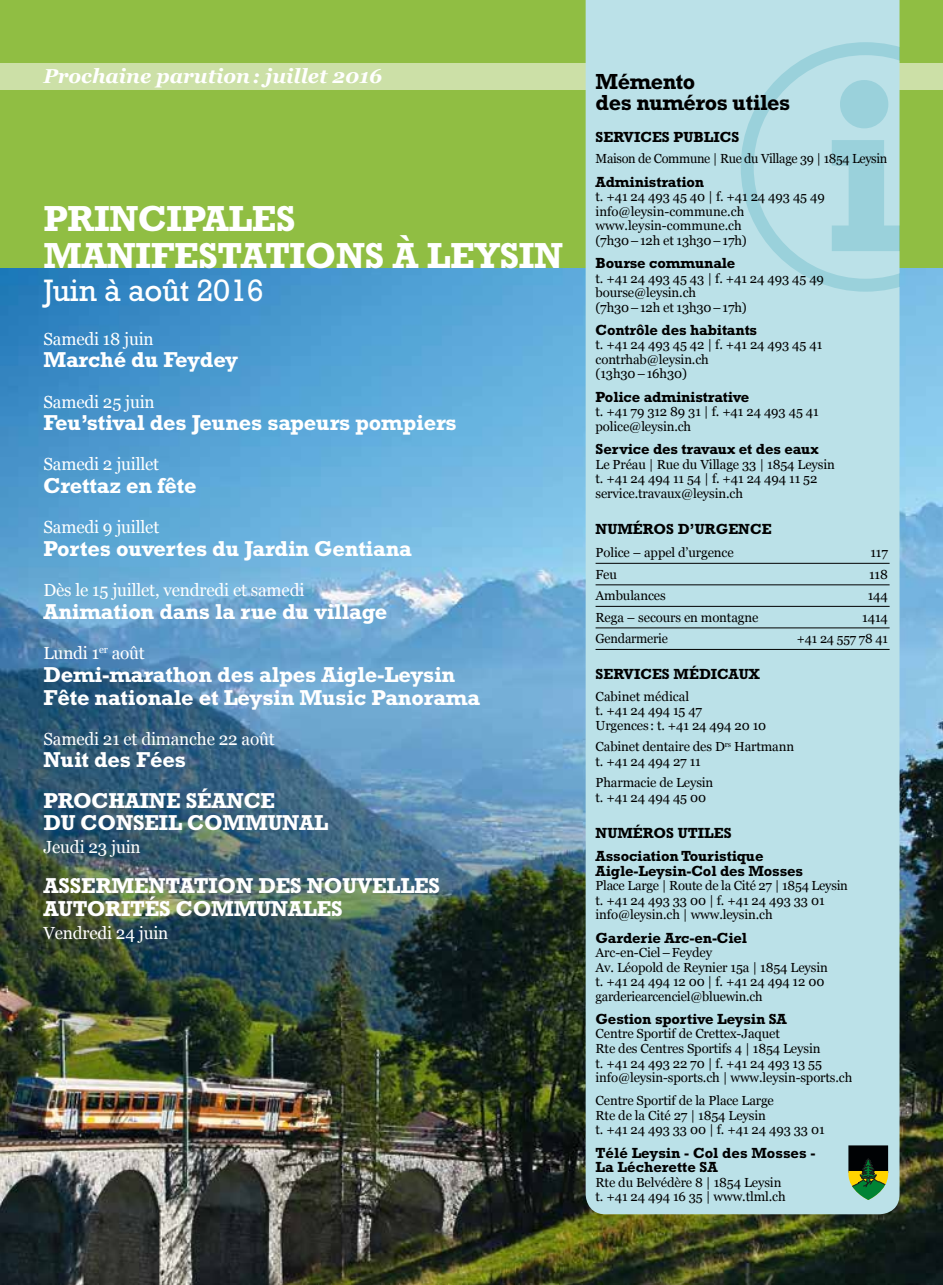
<style>
.page{position:relative;width:943px;height:1285px;background:#fff}
.page>*{position:absolute;margin:0;border:0;box-sizing:border-box;transform-origin:0 0}
.t1{font:700 36.75px/36.8px "Rockwell";letter-spacing:-.01em;color:#fff}
.t2{font:31.5px "Rockwell";letter-spacing:-.01em;color:#fff}
.t3{font:700 22.05px/21px "Rockwell";letter-spacing:-.02em;color:#000}
.t4{font:700 21.88px/22.8px "Rockwell";letter-spacing:-.01em;color:#fff}
.t5{font:italic 700 20.12px "Georgia";color:#fff}
.t6{font:17.5px "Georgia";letter-spacing:-.01em;color:#fff}
.t7{font:700 14.88px/23.3px "Rockwell";letter-spacing:-.01em;color:#000}
.t8{font:13.12px/14.5px "Georgia";letter-spacing:-.01em;color:#000}
</style>
<div class="page">
<img style="left:0;top:268px;width:943px;height:1017px">
<div style="left:0;top:0;width:943px;height:268px;background:#90be43"></div>
<div style="left:0;top:63px;width:943px;height:26px;background:#cce0a7"></div>
<div style="left:585px;top:0;width:314px;height:1214px;background:#bbe1e8"></div>
<svg style="left:740px;top:42px;width:159px;height:250px;background:#b0dbe3"></svg>
<hr style="left:595px;top:563px;width:294px;height:1px;background:#000">
<hr style="left:595px;top:584px;width:294px;height:1px;background:#000">
<hr style="left:595px;top:606px;width:294px;height:1px;background:#000">
<hr style="left:595px;top:628px;width:294px;height:1px;background:#000">
<hr style="left:595px;top:649px;width:294px;height:1px;background:#000">
<svg style="left:848px;top:1145px;width:40px;height:55px;background:#435d32"></svg>
<h3 class="t5" style="left:43px;top:61px;width:340px">Prochaine parution: juillet 2016</h3>
<h3 class="t3" style="left:595px;top:71px;width:196px">Mémento<br>des numéros utiles</h3>
<p class="t7" style="left:595px;top:125px;width:145px">SERVICES PUBLICS</p>
<p class="t8" style="left:595px;top:151px;width:293px">Maison de Commune | Rue du Village 39 | 1854 Leysin</p>
<p class="t7" style="left:595px;top:170px;width:110px">Administration</p>
<p class="t8" style="left:595px;top:189px;width:231px">t. +41 24 493 45 40 | f. +41 24 493 45 49 info@leysin-commune.ch www.leysin-commune.ch<br>(7h30–12h et 13h30–17h)</p>
<p class="t7" style="left:595px;top:251px;width:141px">Bourse communale</p>
<p class="t8" style="left:595px;top:270px;width:230px">t. +41 24 493 45 43 | f. +41 24 493 45 49 bourse@leysin.ch<br>(7h30–12h et 13h30–17h)</p>
<p class="t7" style="left:595px;top:318px;width:163px">Contrôle des habitants</p>
<p class="t8" style="left:595px;top:337px;width:228px">t. +41 24 493 45 42 | f. +41 24 493 45 41 contrhab@leysin.ch<br>(13h30–16h30)</p>
<p class="t7" style="left:595px;top:385px;width:155px">Police administrative</p>
<p class="t8" style="left:595px;top:404px;width:225px">t. +41 79 312 89 31 | f. +41 24 493 45 41 police@leysin.ch</p>
<p class="t7" style="left:595px;top:437px;width:225px">Service des travaux et des eaux</p>
<p class="t8" style="left:595px;top:456px;width:241px">Le Préau | Rue du Village 33 | 1854 Leysin t. +41 24 494 11 54 | f. +41 24 494 11 52 service.travaux@leysin.ch</p>
<p class="t7" style="left:595px;top:517px;width:177px">NUMÉROS D’URGENCE</p>
<p class="t8" style="left:595px;top:545px;width:140px">Police – appel d’urgence</p>
<p class="t8" style="left:870px;top:545px;width:19px">117</p>
<p class="t8" style="left:595px;top:566px;width:23px">Feu</p>
<p class="t8" style="left:869px;top:566px;width:20px">118</p>
<p class="t8" style="left:595px;top:588px;width:72px">Ambulances</p>
<p class="t8" style="left:867px;top:588px;width:22px">144</p>
<p class="t8" style="left:595px;top:609px;width:164px">Rega – secours en montagne</p>
<p class="t8" style="left:862px;top:609px;width:27px">1414</p>
<p class="t8" style="left:595px;top:631px;width:74px">Gendarmerie</p>
<p class="t8" style="left:796px;top:631px;width:93px">+41 24 557 78 41</p>
<p class="t7" style="left:595px;top:662px;width:166px">SERVICES MÉDICAUX</p>
<p class="t8" style="left:595px;top:688px;width:172px">Cabinet médical<br>t. +41 24 494 15 47<br>Urgences: t. +41 24 494 20 10</p>
<p class="t8" style="left:595px;top:739px;width:200px">Cabinet dentaire des D<sup>rs</sup> Hartmann t. +41 24 494 27 11</p>
<p class="t8" style="left:595px;top:775px;width:119px">Pharmacie de Leysin t. +41 24 494 45 00</p>
<p class="t7" style="left:595px;top:821px;width:170px">NUMÉROS UTILES<br>Association Touristique</p>
<p class="t7" style="left:595px;top:859px;width:209px">Aigle-Leysin-Col des Mosses</p>
<p class="t8" style="left:595px;top:878px;width:254px">Place Large | Route de la Cité 27 | 1854 Leysin t. +41 24 493 33 00 | f. +41 24 493 33 01 info@leysin.ch | www.leysin.ch</p>
<p class="t7" style="left:595px;top:926px;width:153px">Garderie Arc-en-Ciel</p>
<p class="t8" style="left:595px;top:945px;width:234px">Arc-en-Ciel–Feydey<br>Av. Léopold de Reynier 15a | 1854 Leysin t. +41 24 494 12 00 | f. +41 24 494 12 00 garderiearcenciel@bluewin.ch</p>
<p class="t7" style="left:595px;top:1007px;width:193px">Gestion sportive Leysin SA</p>
<p class="t8" style="left:595px;top:1026px;width:258px">Centre Sportif de Crettex-Jaquet<br>Rte des Centres Sportifs 4 | 1854 Leysin<br>t. +41 24 493 22 70 | f. +41 24 493 13 55 info@leysin-sports.ch | www.leysin-sports.ch</p>
<p class="t8" style="left:595px;top:1093px;width:230px">Centre Sportif de la Place Large<br>Rte de la Cité 27 | 1854 Leysin<br>t. +41 24 493 33 00 | f. +41 24 493 33 01</p>
<p class="t7" style="left:595px;top:1145px;width:221px;line-height:14.5px">Télé Leysin - Col des Mosses -<br>La Lécherette SA</p>
<p class="t8" style="left:595px;top:1174px;width:191px">Rte du Belvédère 8 | 1854 Leysin t. +41 24 494 16 35 | www.tlml.ch</p>
<h1 class="t1" style="left:43px;top:200px;width:521px">PRINCIPALES<br>MANIFESTATIONS À LEYSIN</h1>
<h2 class="t2" style="left:43px;top:272px;width:222px">Juin à août 2016</h2>
<h3 class="t6" style="left:43px;top:326px;width:112px">Samedi 18 juin</h3>
<h3 class="t4" style="left:43px;top:348px;width:196px">Marché du Feydey</h3>
<h3 class="t6" style="left:43px;top:389px;width:113px">Samedi 25 juin</h3>
<h3 class="t4" style="left:43px;top:411px;width:415px">Feu’stival des Jeunes sapeurs pompiers</h3>
<h3 class="t6" style="left:43px;top:452px;width:117px">Samedi 2 juillet</h3>
<h3 class="t4" style="left:43px;top:474px;width:155px">Crettaz en fête</h3>
<h3 class="t6" style="left:43px;top:514px;width:117px">Samedi 9 juillet</h3>
<h3 class="t4" style="left:43px;top:537px;width:370px">Portes ouvertes du Jardin Gentiana</h3>
<h3 class="t6" style="left:43px;top:577px;width:262px">Dès le 15 juillet, vendredi et samedi</h3>
<h3 class="t4" style="left:43px;top:600px;width:345px">Animation dans la rue du village</h3>
<h3 class="t6" style="left:43px;top:640px;width:103px">Lundi 1<sup>er</sup> août</h3>
<h3 class="t4" style="left:43px;top:663px;width:438px">Demi-marathon des alpes Aigle-Leysin<br>Fête nationale et Leysin Music Panorama</h3>
<h3 class="t6" style="left:43px;top:726px;width:233px">Samedi 21 et dimanche 22 août</h3>
<h3 class="t4" style="left:43px;top:740px;width:233px;line-height:40.1px">Nuit des Fées<br>PROCHAINE SÉANCE</h3>
<h3 class="t4" style="left:43px;top:811px;width:286px">DU CONSEIL COMMUNAL</h3>
<h3 class="t6" style="left:43px;top:834px;width:99px">Jeudi 23 juin</h3>
<h3 class="t4" style="left:43px;top:874px;width:398px">ASSERMENTATION DES NOUVELLES<br>AUTORITÉS COMMUNALES</h3>
<h3 class="t6" style="left:43px;top:920px;width:126px">Vendredi 24 juin</h3>
</div>
